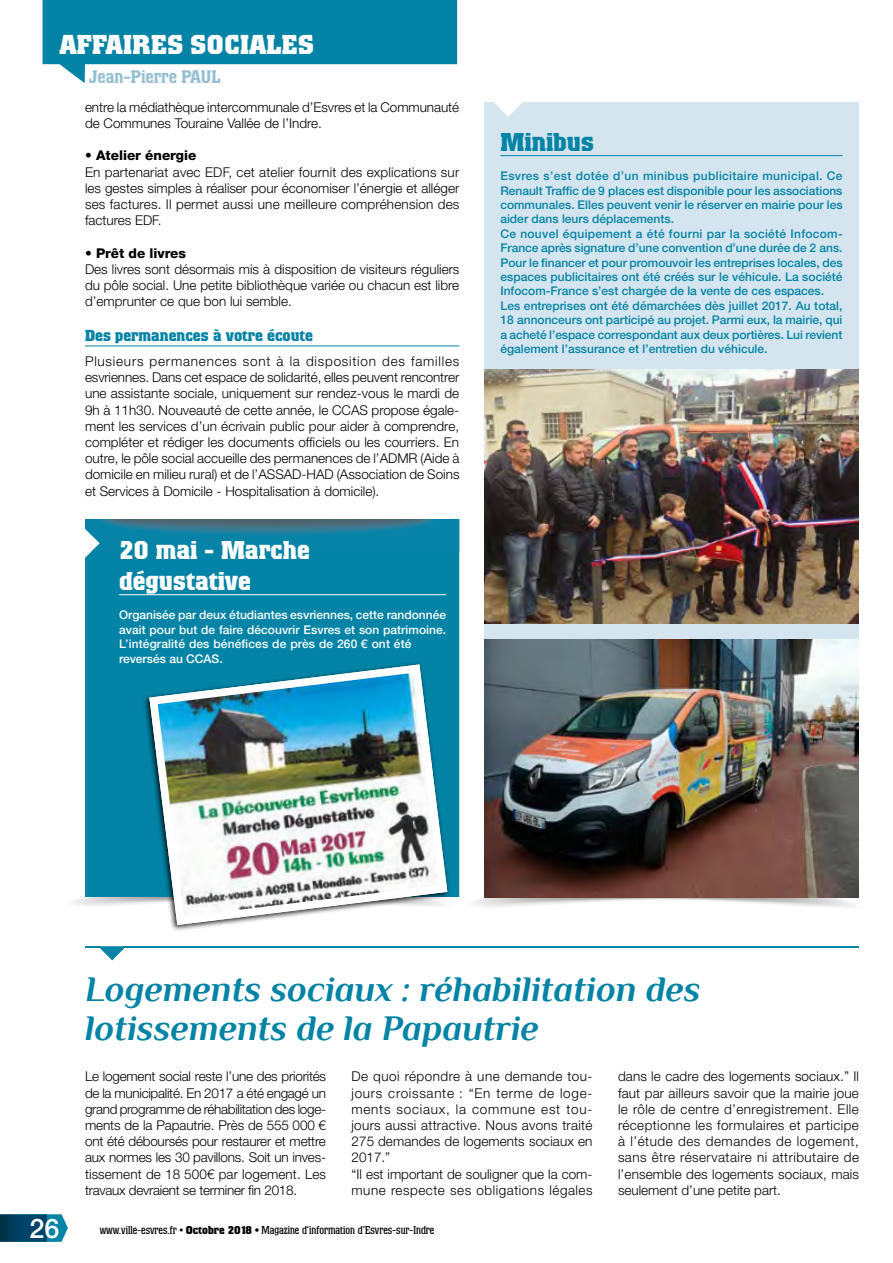
<style>
.page{position:relative;width:893px;height:1263px;background:#fff}
.page>*{position:absolute;margin:0;border:0;box-sizing:border-box;transform-origin:0 0}
.t1{font:italic 700 36px/39px "Philosopher";color:#0383a5}
.t2{font:700 27px "Colossalis";letter-spacing:.01em;color:#fff}
.t3{font:500 27px "Helvetica Neue LT Std";color:#fff}
.t4{font:700 25.5px/30.6px "Colossalis";color:#fff}
.t5{font:700 25.5px "Colossalis";color:#0383a5}
.t6{font:500 18px "Colossalis";color:#96bfd4}
.t7{font:700 15.75px "Colossalis";color:#0383a5}
.t8{font:300 13.5px/16.2px "Helvetica Neue LT Std";color:#000;text-align:justify}
.t9{font:300 13.5px/16.2px "Helvetica Neue LT Std";letter-spacing:.035em;color:#000}
.t10{font:800 13.5px "Helvetica Neue LT Std";color:#000}
.t11{font:500 12px/14.4px "Helvetica Neue LT Std";color:#0383a5}
.t12{font:500 12px/14.4px "Helvetica Neue LT Std";letter-spacing:.005em;color:#fff}
.t13{font:11.25px "Colossalis";color:#000}
.s1{font-weight:700}
</style>
<div class="page">
<img style="left:0;top:0;width:859px;height:1242px">
<h2 class="t2" style="left:60px;top:29px;width:256px">AFFAIRES SOCIALES</h2>
<h3 class="t6" style="left:89px;top:67px;width:133px">Jean-Pierre PAUL</h3>
<p class="t8" style="left:85px;top:99px;width:376px">entre la médiathèque intercommunale d’Esvres et la Communauté de Communes Touraine Vallée de l’Indre.</p>
<p class="t10" style="left:85px;top:147px;width:113px">• Atelier énergie</p>
<p class="t8" style="left:85px;top:163px;width:376px">En partenariat avec EDF, cet atelier fournit des explications sur les gestes simples à réaliser pour économiser l’énergie et alléger ses factures. Il permet aussi une meilleure compréhension des factures EDF.</p>
<p class="t10" style="left:85px;top:245px;width:103px">• Prêt de livres</p>
<p class="t8" style="left:85px;top:261px;width:376px">Des livres sont désormais mis à disposition de visiteurs réguliers du pôle social. Une petite bibliothèque variée ou chacun est libre d’emprunter ce que bon lui semble.</p>
<p class="t7" style="left:85px;top:327px;width:230px">Des permanences à votre écoute</p>
<p class="t8" style="left:85px;top:353px;width:376px">Plusieurs permanences sont à la disposition des familles esvriennes. Dans cet espace de solidarité, elles peuvent rencontrer une assistante sociale, uniquement sur rendez-vous le mardi de 9h à 11h30. Nouveauté de cette année, le CCAS propose égale&shy;ment les services d’un écrivain public pour aider à comprendre, compléter et rédiger les documents officiels ou les courriers. En outre, le pôle social accueille des permanences de l’ADMR (Aide à domicile en milieu rural) et de l’ASSAD-HAD (Association de Soins et Services à Domicile - Hospitalisation à domicile).</p>
<h3 class="t4" style="left:119px;top:535px;width:192px">20 mai - Marche dégustative</h3>
<p class="t12" style="left:119px;top:608px;width:329px">Organisée par deux étudiantes esvriennes, cette randonnée avait pour but de faire découvrir Esvres et son patrimoine.<br>L’intégralité des bénéfices de près de 260 € ont été reversés au CCAS.</p>
<h3 class="t5" style="left:500px;top:127px;width:95px">Minibus</h3>
<p class="t11" style="left:500px;top:169px;width:344px">Esvres s’est dotée d’un minibus publicitaire municipal. Ce Renault Traffic de 9 places est disponible pour les associations communales. Elles peuvent venir le réserver en mairie pour les aider dans leurs déplacements.<br>Ce nouvel équipement a été fourni par la société Infocom-France après signature d’une convention d’une durée de 2 ans.<br>Pour le financer et pour promouvoir les entreprises locales, des espaces publicitaires ont été créés sur le véhicule. La société Infocom-France s’est chargée de la vente de ces espaces.<br>Les entreprises ont été démarchées dès juillet 2017. Au total, 18 annonceurs ont participé au projet. Parmi eux, la mairie, qui a acheté l’espace correspondant aux deux portières. Lui revient également l’assurance et l’entretien du véhicule.</p>
<h2 class="t3" style="left:30px;top:1212px;width:32px">26</h2>
<h1 class="t1" style="left:85px;top:969px;width:617px">Logements sociaux : réhabilitation des lotissements de la Papautrie</h1>
<p class="t8" style="left:85px;top:1068px;width:243px">Le logement social reste l’une des priorités de la municipalité. En 2017 a été engagé un grand programme de réhabilitation des loge&shy;ments de la Papautrie. Près de 555 000 € ont été déboursés pour restaurer et mettre aux normes les 30 pavillons. Soit un inves&shy;tissement de 18 500€ par logement. Les travaux devraient se terminer fin 2018.</p>
<p class="t9" style="left:352px;top:1068px;width:243px">De quoi répondre à une demande tou&shy;jours croissante : “En terme de loge&shy;ments sociaux, la commune est tou&shy;jours aussi attractive. Nous avons traité 275 demandes de logements sociaux en 2017.”<br>“Il est important de souligner que la com&shy;mune respecte ses obligations légales</p>
<p class="t8" style="left:618px;top:1068px;width:243px">dans le cadre des logements sociaux.” Il faut par ailleurs savoir que la mairie joue le rôle de centre d’enregistrement. Elle réceptionne les formulaires et participe à l’étude des demandes de logement, sans être réservataire ni attributaire de l’ensemble des logements sociaux, mais seulement d’une petite part.</p>
<p class="t13" style="left:100px;top:1223px;width:336px">www.ville-esvres.fr • <span class="s1">Octobre 2018 •</span> Magazine d’information d’Esvres-sur-Indre</p>
</div>
